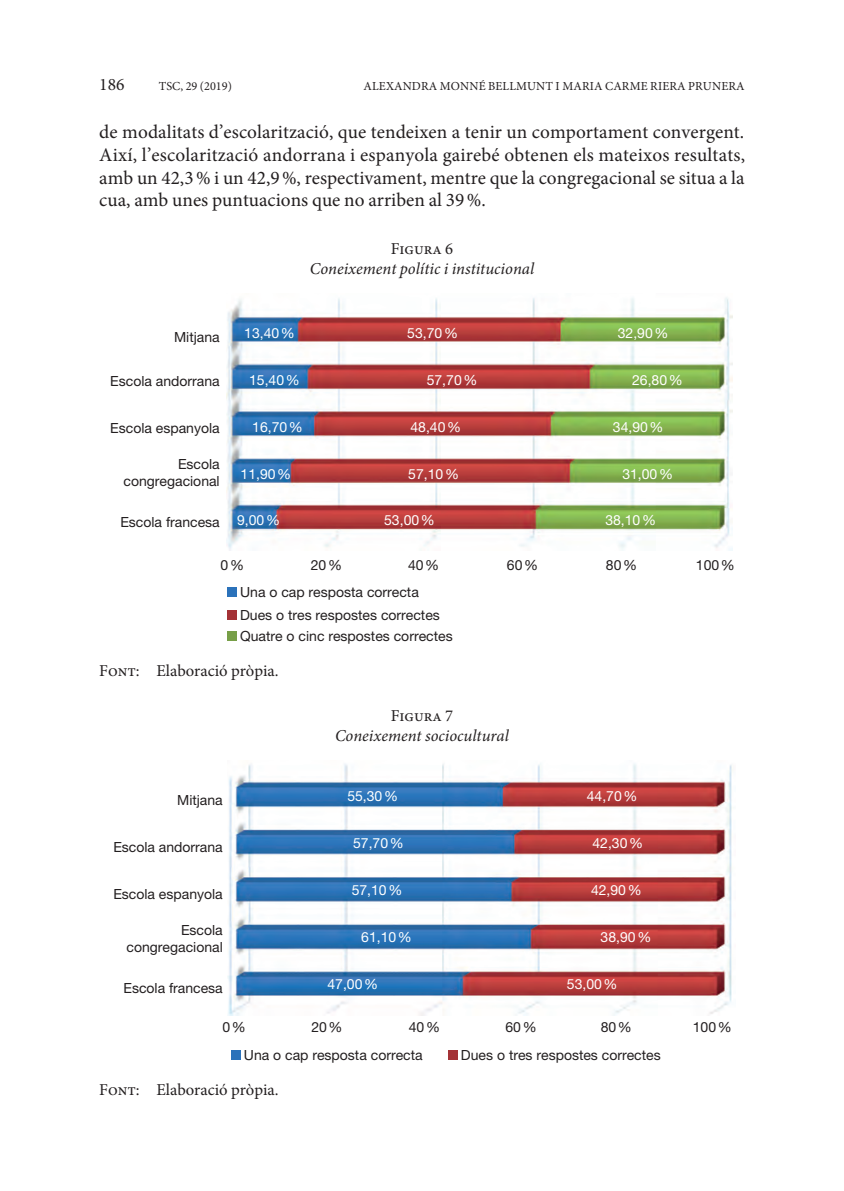
<style>
.page{position:relative;width:844px;height:1191px;background:#fff}
.page>*{position:absolute;margin:0;border:0;box-sizing:border-box;transform-origin:0 0}
.Z_CAT{font:19.25px/22.8px "Minion Pro";color:#231f20;text-align:justify}
.t1{font:17.5px "Minion Pro";color:#231f20}
.Figura-Titol{font:italic 16.62px "Minion Pro";color:#231f20}
.Figura-font_nota_1{font:16.62px "Minion Pro";color:#231f20}
.Figura-Numero{font:16.62px "Minion Pro";color:#231f20}
.t2{font:14px/21.9px "Helvetica Neue LT Std";color:#231f20;text-align:right}
.t3{font:14px "Helvetica Neue LT Std";color:#fff}
.t4{font:12.25px "Minion Pro";letter-spacing:.01em;color:#231f20}
</style>
<div class="page">
<img style="left:226px;top:297px;width:506px;height:253px">
<div style="left:227px;top:587px;width:10px;height:10px;background:#2b72ba"></div>
<div style="left:227px;top:609px;width:10px;height:10px;background:#a43236"></div>
<div style="left:227px;top:631px;width:10px;height:10px;background:#779f48"></div>
<img style="left:228px;top:763px;width:504px;height:252px">
<div style="left:231px;top:1050px;width:9px;height:10px;background:#2b72ba"></div>
<div style="left:447px;top:1050px;width:10px;height:10px;background:#a43236"></div>
<p class="t1" style="left:99px;top:72px;width:27px">186</p>
<p class="t4" style="left:159px;top:78px;width:74px">TSC, 29 (2019)</p>
<p class="t4" style="left:363px;top:78px;width:18px">Alexandra</p>
<p class="t4" style="left:440px;top:78px;width:21px">Monné</p>
<p class="t4" style="left:488px;top:78px;width:17px">Bellmunt</p>
<p class="t4" style="left:555px;top:78px;width:26px">i Maria</p>
<p class="t4" style="left:605px;top:78px;width:18px">Carme</p>
<p class="t4" style="left:650px;top:78px;width:16px">Riera</p>
<p class="t4" style="left:688px;top:78px;width:17px">Prunera</p>
<p class="Z_CAT" style="left:99px;top:121px;width:647px">de modalitats d’escolarització, que tendeixen a tenir un comportament convergent.<br>Així, l’escolarització andorrana i espanyola gairebé obtenen els mateixos resultats, amb un 42,3% i un 42,9%, respectivament, mentre que la congregacional se situa a la cua, amb unes puntuacions que no arriben al 39%.</p>
<p class="Figura-Numero" style="left:390px;top:238px;width:64px">Figura 6</p>
<p class="Figura-Titol" style="left:310px;top:258px;width:226px">Coneixement polític i institucional</p>
<p class="t2" style="left:174px;top:326px;width:47px">Mitjana</p>
<p class="t3" style="left:244px;top:325px;width:52px">13,40%</p>
<p class="t3" style="left:249px;top:372px;width:52px">15,40%</p>
<p class="t3" style="left:252px;top:418px;width:52px">16,70%</p>
<p class="t3" style="left:240px;top:465px;width:52px">11,90%</p>
<p class="t3" style="left:237px;top:512px;width:44px">9,00%</p>
<p class="t2" style="left:110px;top:370px;width:111px">Escola andorrana</p>
<p class="t2" style="left:110px;top:417px;width:111px">Escola espanyola</p>
<p class="t2" style="left:123px;top:456px;width:98px;line-height:16.8px">Escola congregacional</p>
<p class="t2" style="left:120px;top:510px;width:101px">Escola francesa</p>
<p class="t3" style="left:407px;top:325px;width:52px">53,70%</p>
<p class="t3" style="left:426px;top:372px;width:52px">57,70%</p>
<p class="t3" style="left:410px;top:418px;width:52px">48,40%</p>
<p class="t3" style="left:408px;top:465px;width:52px">57,10%</p>
<p class="t3" style="left:384px;top:512px;width:52px">53,00%</p>
<p class="t3" style="left:617px;top:325px;width:52px">32,90%</p>
<p class="t3" style="left:632px;top:372px;width:52px">26,80%</p>
<p class="t3" style="left:612px;top:418px;width:52px">34,90%</p>
<p class="t3" style="left:622px;top:465px;width:52px">31,00%</p>
<p class="t3" style="left:605px;top:512px;width:52px">38,10%</p>
<p class="t2" style="left:220px;top:553px;width:25px">0%</p>
<p class="t2" style="left:311px;top:553px;width:33px">20%</p>
<p class="t2" style="left:408px;top:553px;width:33px">40%</p>
<p class="t2" style="left:507px;top:553px;width:33px">60%</p>
<p class="t2" style="left:606px;top:553px;width:33px">80%</p>
<p class="t2" style="left:695px;top:553px;width:41px">100%</p>
<p class="t2" style="left:240px;top:581px;width:214px;text-align:left">Una o cap resposta correcta<br>Dues o tres respostes correctes<br>Quatre o cinc respostes correctes</p>
<p class="Figura-font_nota_1" style="left:99px;top:659px;width:181px">Font: Elaboració pròpia.</p>
<p class="t2" style="left:177px;top:788px;width:47px">Mitjana</p>
<p class="t2" style="left:113px;top:835px;width:111px">Escola andorrana</p>
<p class="t2" style="left:113px;top:883px;width:111px">Escola espanyola</p>
<p class="t2" style="left:126px;top:922px;width:98px;line-height:16.8px">Escola congregacional</p>
<p class="t2" style="left:123px;top:977px;width:101px">Escola francesa</p>
<p class="Figura-Numero" style="left:390px;top:705px;width:64px">Figura 7</p>
<p class="Figura-Titol" style="left:335px;top:725px;width:175px">Coneixement sociocultural</p>
<p class="t3" style="left:347px;top:787px;width:52px">55,30%</p>
<p class="t3" style="left:353px;top:834px;width:52px">57,70%</p>
<p class="t3" style="left:351px;top:882px;width:52px">57,10%</p>
<p class="t3" style="left:361px;top:929px;width:52px">61,10%</p>
<p class="t3" style="left:327px;top:976px;width:52px">47,00%</p>
<p class="t3" style="left:586px;top:787px;width:52px">44,70%</p>
<p class="t3" style="left:592px;top:835px;width:52px">42,30%</p>
<p class="t3" style="left:591px;top:882px;width:52px">42,90%</p>
<p class="t3" style="left:600px;top:929px;width:52px">38,90%</p>
<p class="t3" style="left:567px;top:976px;width:52px">53,00%</p>
<p class="t2" style="left:222px;top:1016px;width:25px">0%</p>
<p class="t2" style="left:311px;top:1016px;width:33px">20%</p>
<p class="t2" style="left:409px;top:1016px;width:33px">40%</p>
<p class="t2" style="left:505px;top:1016px;width:33px">60%</p>
<p class="t2" style="left:600px;top:1016px;width:33px">80%</p>
<p class="t2" style="left:692px;top:1016px;width:41px">100%</p>
<p class="t2" style="left:244px;top:1044px;width:180px">Una o cap resposta correcta</p>
<p class="t2" style="left:461px;top:1044px;width:201px">Dues o tres respostes correctes</p>
<p class="Figura-font_nota_1" style="left:99px;top:1078px;width:181px">Font: Elaboració pròpia.</p>
</div>
